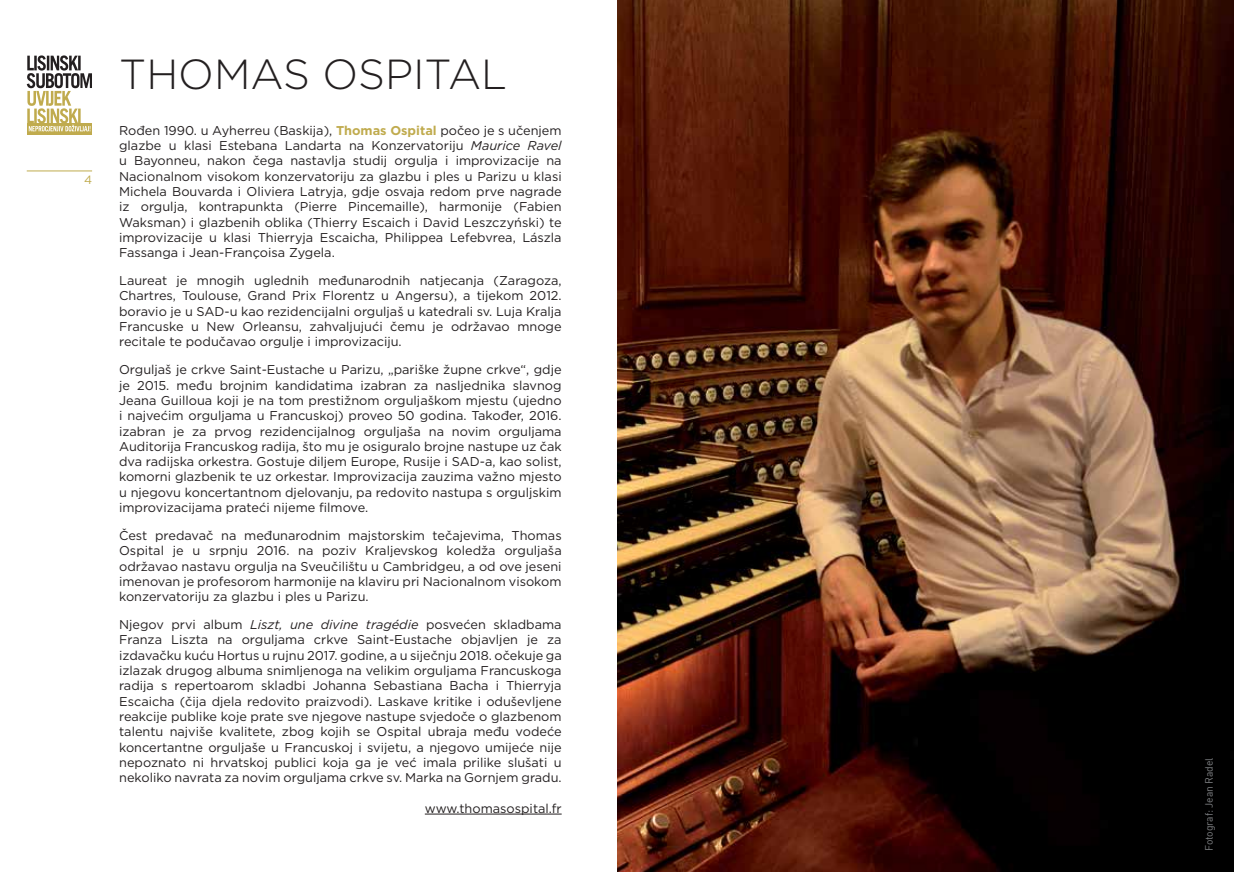
<style>
.page{position:relative;width:1234px;height:872px;background:#fff}
.page>*{position:absolute;margin:0;border:0;box-sizing:border-box;transform-origin:0 0}
.t1{font:300 42px "Gotham";color:#231f20}
.t2{font:12.75px/15.3px "Gotham";color:#231f20;text-align:justify}
.t3{font:12px "Gotham";color:#c0ab4e}
.t4{font:10.5px "DIN";letter-spacing:-.01em;color:#808285}
.s1{font-weight:700;color:#c0ab4e}
.s2{font-style:italic}
</style>
<div class="page">
<svg style="left:27px;top:131px;width:65px;height:4px"></svg>
<svg style="left:27px;top:55px;width:65px;height:76px"></svg>
<hr style="left:27px;top:171px;width:65px;height:1px;background:#c0ab4e">
<hr style="left:425px;top:813px;width:136px;height:1px;background:#231f20">
<img style="left:617px;top:0;width:616px;height:872px">
<p class="t3" style="left:84px;top:172px;width:10px">4</p>
<h1 class="t1" style="left:119px;top:47px;width:389px">THOMAS OSPITAL</h1>
<p class="t2" style="left:119px;top:122px;width:444px">Rođen 1990. u Ayherreu (Baskija), <span class="s1">Thomas Ospital</span> počeo je s učenjem glazbe u klasi Estebana Landarta na Konzervatoriju <span class="s2">Maurice Ravel </span>u Bayonneu, nakon čega nastavlja studij orgulja i improvizacije na Nacionalnom visokom konzervatoriju za glazbu i ples u Parizu u klasi Michela Bouvarda i Oliviera Latryja, gdje osvaja redom prve nagrade iz orgulja, kontrapunkta (Pierre Pincemaille), harmonije (Fabien Waksman) i glazbenih oblika (Thierry Escaich i David Leszczyński) te improvizacije u klasi Thierryja Escaicha, Philippea Lefebvrea, Lászla Fassanga i Jean-Françoisa Zygela.</p>
<p class="t2" style="left:119px;top:273px;width:444px">Laureat je mnogih uglednih međunarodnih natjecanja (Zaragoza, Chartres, Toulouse, Grand Prix Florentz u Angersu), a tijekom 2012. boravio je u SAD-u kao rezidencijalni orguljaš u katedrali sv. Luja Kralja Francuske u New Orleansu, zahvaljujući čemu je održavao mnoge recitale te podučavao orgulje i improvizaciju.</p>
<p class="t2" style="left:119px;top:362px;width:444px">Orguljaš je crkve Saint-Eustache u Parizu, „pariške župne crkve“, gdje je 2015. među brojnim kandidatima izabran za nasljednika slavnog Jeana Guilloua koji je na tom prestižnom orguljaškom mjestu (ujedno i najvećim orguljama u Francuskoj) proveo 50 godina. Također, 2016. izabran je za prvog rezidencijalnog orguljaša na novim orguljama Auditorija Francuskog radija, što mu je osiguralo brojne nastupe uz čak dva radijska orkestra. Gostuje diljem Europe, Rusije i SAD-a, kao solist, komorni glazbenik te uz orkestar. Improvizacija zauzima važno mjesto u njegovu koncertantnom djelovanju, pa redovito nastupa s orguljskim improvizacijama prateći nijeme filmove.</p>
<p class="t2" style="left:119px;top:527px;width:444px">Čest predavač na međunarodnim majstorskim tečajevima, Thomas Ospital je u srpnju 2016. na poziv Kraljevskog koledža orguljaša održavao nastavu orgulja na Sveučilištu u Cambridgeu, a od ove jeseni imenovan je profesorom harmonije na klaviru pri Nacionalnom visokom konzervatoriju za glazbu i ples u Parizu.</p>
<p class="t2" style="left:119px;top:616px;width:444px">Njegov prvi album <span class="s2">Liszt, une divine tragédie</span> posvećen skladbama Franza Liszta na orguljama crkve Saint-Eustache objavljen je za izdavačku kuću Hortus u rujnu 2017. godine, a u siječnju 2018. očekuje ga izlazak drugog albuma snimljenoga na velikim orguljama Francuskoga radija s repertoarom skladbi Johanna Sebastiana Bacha i Thierryja Escaicha (čija djela redovito praizvodi). Laskave kritike i oduševljene reakcije publike koje prate sve njegove nastupe svjedoče o glazbenom talentu najviše kvalitete, zbog kojih se Ospital ubraja među vodeće koncertantne orguljaše u Francuskoj i svijetu, a njegovo umijeće nije nepoznato ni hrvatskoj publici koja ga je već imala prilike slušati u nekoliko navrata za novim orguljama crkve sv. Marka na Gornjem gradu.</p>
<p class="t2" style="left:425px;top:800px;width:138px">www.thomasospital.fr</p>
<p class="t4" style="left:1201px;top:850px;width:94px;rotate:-90deg">Fotograf: Jean Radel</p>
</div>
